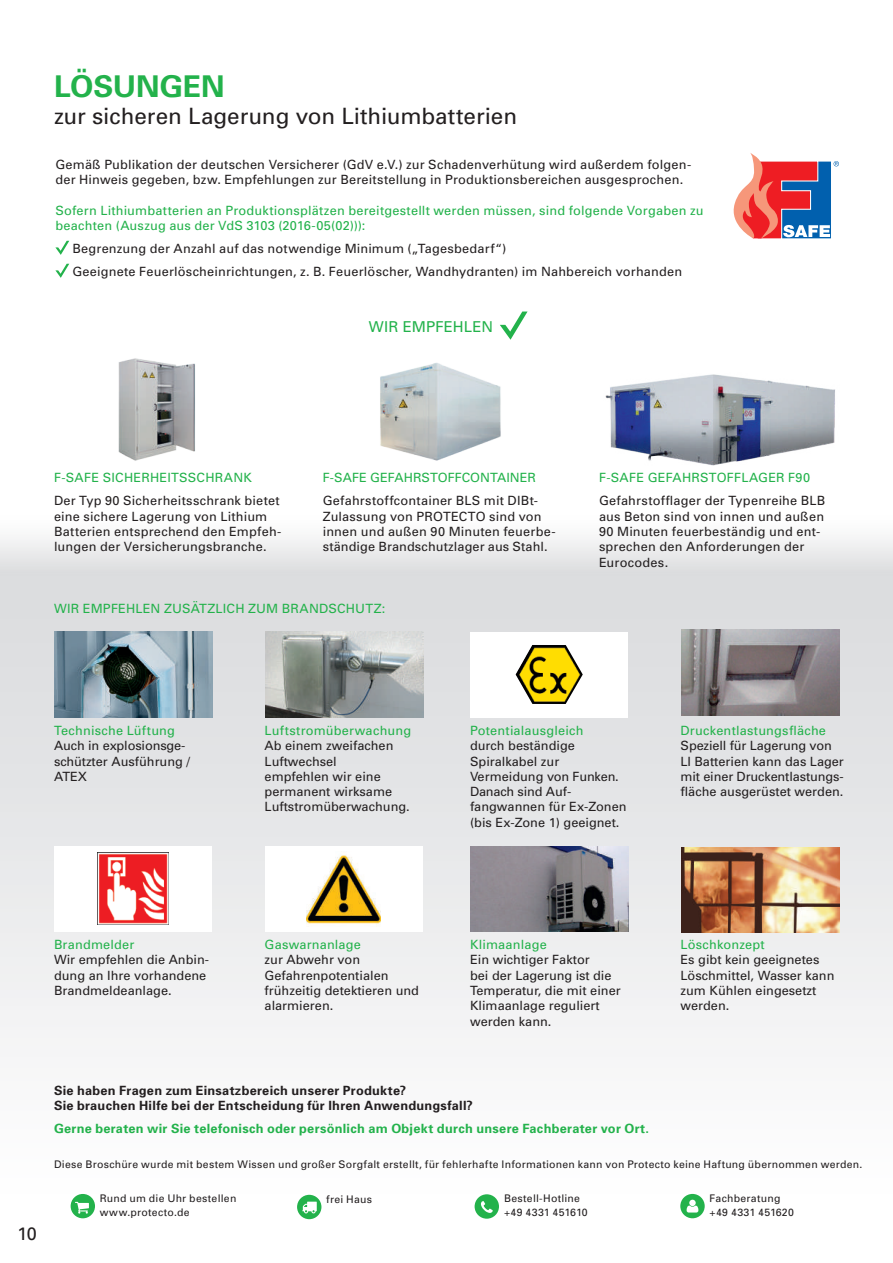
<style>
.page{position:relative;width:893px;height:1263px;background:#fff}
.page>*{position:absolute;margin:0;border:0;box-sizing:border-box;transform-origin:0 0}
.t1{font:700 30px "Univers";letter-spacing:-.005em;color:#23b24b}
.t2{font:22.5px "Univers";letter-spacing:-.005em;color:#231f20}
.t3{font:18px "Univers";color:#231f20}
.t4{font:15px "Univers";letter-spacing:.01em;color:#23b24b}
.t5{font:12.75px/15.3px "Univers";letter-spacing:.005em;color:#231f20}
.t6{font:12.75px/15.3px "Univers";letter-spacing:.015em;color:#23b24b}
.t7{font:700 12.75px/15.3px "Univers";letter-spacing:.02em;color:#231f20}
.t8{font:700 12.75px "Univers";letter-spacing:.02em;color:#23b24b}
.t9{font:10.5px/13.5px "Univers";letter-spacing:.025em;color:#231f20}
</style>
<div class="page">
<svg style="left:0;top:539px;width:893px;height:499px"></svg>
<svg style="left:69px;top:1192px;width:28px;height:28px"></svg>
<div style="left:68px;top:1191px;width:30px;height:30px;border:3px solid #fff;border-radius:50%"></div>
<svg style="left:75px;top:1202px;width:14px;height:11px"></svg>
<svg style="left:296px;top:1193px;width:27px;height:28px"></svg>
<div style="left:294px;top:1192px;width:30px;height:30px;border:3px solid #fff;border-radius:50%"></div>
<svg style="left:302px;top:1201px;width:15px;height:12px"></svg>
<svg style="left:473px;top:1193px;width:27px;height:27px"></svg>
<div style="left:472px;top:1191px;width:30px;height:31px;border:3px solid #fff;border-radius:50%"></div>
<svg style="left:481px;top:1201px;width:12px;height:12px"></svg>
<svg style="left:679px;top:1192px;width:27px;height:28px"></svg>
<div style="left:677px;top:1191px;width:31px;height:30px;border:3px solid #fff;border-radius:50%"></div>
<svg style="left:687px;top:1200px;width:11px;height:12px"></svg>
<svg style="left:55px;top:241px;width:14px;height:14px"></svg>
<svg style="left:55px;top:264px;width:14px;height:14px"></svg>
<img style="left:54px;top:632px;width:158px;height:85px">
<div style="left:54px;top:846px;width:158px;height:86px;background:#fff"></div>
<img style="left:97px;top:853px;width:72px;height:72px">
<img style="left:265px;top:632px;width:158px;height:85px">
<div style="left:265px;top:846px;width:158px;height:86px;background:#fff"></div>
<img style="left:306px;top:855px;width:75px;height:69px">
<img style="left:681px;top:847px;width:158px;height:86px">
<img style="left:681px;top:630px;width:158px;height:85px">
<img style="left:380px;top:363px;width:121px;height:98px">
<img style="left:605px;top:374px;width:230px;height:92px">
<img style="left:118px;top:358px;width:77px;height:103px">
<img style="left:470px;top:846px;width:158px;height:86px">
<div style="left:470px;top:632px;width:158px;height:85px;background:#fff"></div>
<img style="left:516px;top:645px;width:67px;height:59px">
<svg style="left:734px;top:153px;width:105px;height:86px"></svg>
<svg style="left:500px;top:311px;width:28px;height:29px"></svg>
<h1 class="t1" style="left:54px;top:67px;width:172px">LÖSUNGEN</h1>
<h2 class="t2" style="left:54px;top:102px;width:465px">zur sicheren Lagerung von Lithiumbatterien</h2>
<p class="t5" style="left:55px;top:156px;width:637px">Gemäß Publikation der deutschen Versicherer (GdV e.V.) zur Schadenverhütung wird außerdem folgen&shy;der Hinweis gegeben, bzw. Empfehlungen zur Bereitstellung in Produktionsbereichen ausgesprochen.</p>
<p class="t6" style="left:55px;top:202px;width:650px">Sofern Lithiumbatterien an Produktionsplätzen bereitgestellt werden müssen, sind folgende Vorgaben zu beachten (Auszug aus der VdS 3103 (2016-05(02))):</p>
<p class="t5" style="left:72px;top:237px;width:611px;line-height:23px">Begrenzung der Anzahl auf das notwendige Minimum („Tagesbedarf“)<br>Geeignete Feuerlöscheinrichtungen, z. B. Feuerlöscher, Wandhydranten) im Nahbereich vorhanden</p>
<p class="t4" style="left:369px;top:317px;width:126px">WIR EMPFEHLEN</p>
<p class="t6" style="left:54px;top:470px;width:199px">F-SAFE SICHERHEITSSCHRANK</p>
<p class="t5" style="left:54px;top:493px;width:229px">Der Typ 90 Sicherheitsschrank bietet eine sichere Lagerung von Lithium Batterien entsprechend den Empfeh&shy;lungen der Versicherungsbranche.</p>
<p class="t6" style="left:323px;top:470px;width:215px">F-SAFE GEFAHRSTOFFCONTAINER</p>
<p class="t5" style="left:323px;top:493px;width:234px">Gefahrstoffcontainer BLS mit DIBt-Zulassung von PROTECTO sind von innen und außen 90 Minuten feuerbe&shy;ständige Brandschutzlager aus Stahl.</p>
<p class="t6" style="left:54px;top:601px;width:333px">WIR EMPFEHLEN ZUSÄTZLICH ZUM BRANDSCHUTZ:</p>
<p class="t6" style="left:599px;top:470px;width:213px">F-SAFE GEFAHRSTOFFLAGER F90</p>
<p class="t5" style="left:599px;top:493px;width:228px">Gefahrstofflager der Typenreihe BLB aus Beton sind von innen und außen<br>90 Minuten feuerbeständig und ent&shy;sprechen den Anforderungen der<br>Eurocodes.</p>
<p class="t6" style="left:54px;top:722px;width:122px">Technische Lüftung</p>
<p class="t5" style="left:54px;top:738px;width:137px">Auch in explosionsge&shy;schützter Ausführung /<br>ATEX</p>
<p class="t6" style="left:265px;top:722px;width:148px">Luftstromüberwachung</p>
<p class="t5" style="left:265px;top:738px;width:147px">Ab einem zweifachen<br>Luftwechsel<br>empfehlen wir eine permanent wirksame<br>Luftstromüberwachung.</p>
<p class="t6" style="left:470px;top:722px;width:115px">Potentialausgleich</p>
<p class="t5" style="left:470px;top:738px;width:158px">durch beständige<br>Spiralkabel zur<br>Vermeidung von Funken.<br>Danach sind Auf&shy;fangwannen für Ex-Zonen (bis Ex-Zone 1) geeignet.</p>
<p class="t6" style="left:680px;top:722px;width:147px">Druckentlastungsfläche</p>
<p class="t5" style="left:680px;top:738px;width:165px">Speziell für Lagerung von<br>LI Batterien kann das Lager mit einer Druckentlastungs&shy;fläche ausgerüstet werden.</p>
<p class="t6" style="left:54px;top:937px;width:82px">Brandmelder</p>
<p class="t5" style="left:54px;top:952px;width:156px">Wir empfehlen die Anbin&shy;dung an Ihre vorhandene<br>Brandmeldeanlage.</p>
<p class="t6" style="left:265px;top:937px;width:98px">Gaswarnanlage</p>
<p class="t5" style="left:265px;top:952px;width:156px">zur Abwehr von<br>Gefahrenpotentialen frühzeitig detektieren und alarmieren.</p>
<p class="t6" style="left:470px;top:937px;width:78px">Klimaanlage</p>
<p class="t5" style="left:470px;top:952px;width:152px">Ein wichtiger Faktor<br>bei der Lagerung ist die<br>Temperatur, die mit einer<br>Klimaanlage reguliert werden kann.</p>
<p class="t6" style="left:680px;top:937px;width:86px">Löschkonzept</p>
<p class="t5" style="left:680px;top:952px;width:155px">Es gibt kein geeignetes<br>Löschmittel, Wasser kann zum Kühlen eingesetzt werden.</p>
<h3 class="t3" style="left:17px;top:1222px;width:21px">10</h3>
<p class="t7" style="left:54px;top:1082px;width:420px">Sie haben Fragen zum Einsatzbereich unserer Produkte?<br>Sie brauchen Hilfe bei der Entscheidung für Ihren Anwendungsfall?</p>
<p class="t8" style="left:54px;top:1120px;width:596px">Gerne beraten wir Sie telefonisch oder persönlich am Objekt durch unsere Fachberater vor Ort.</p>
<p class="t9" style="left:54px;top:1157px;width:810px">Diese Broschüre wurde mit bestem Wissen und großer Sorgfalt erstellt, für fehlerhafte Informationen kann von Protecto keine Haftung übernommen werden.</p>
<p class="t9" style="left:100px;top:1191px;width:138px">Rund um die Uhr bestellen www.protecto.de</p>
<p class="t9" style="left:326px;top:1192px;width:47px">frei Haus</p>
<p class="t9" style="left:504px;top:1192px;width:85px">Bestell-Hotline +49 4331 451610</p>
<p class="t9" style="left:710px;top:1192px;width:86px">Fachberatung +49 4331 451620</p>
</div>
